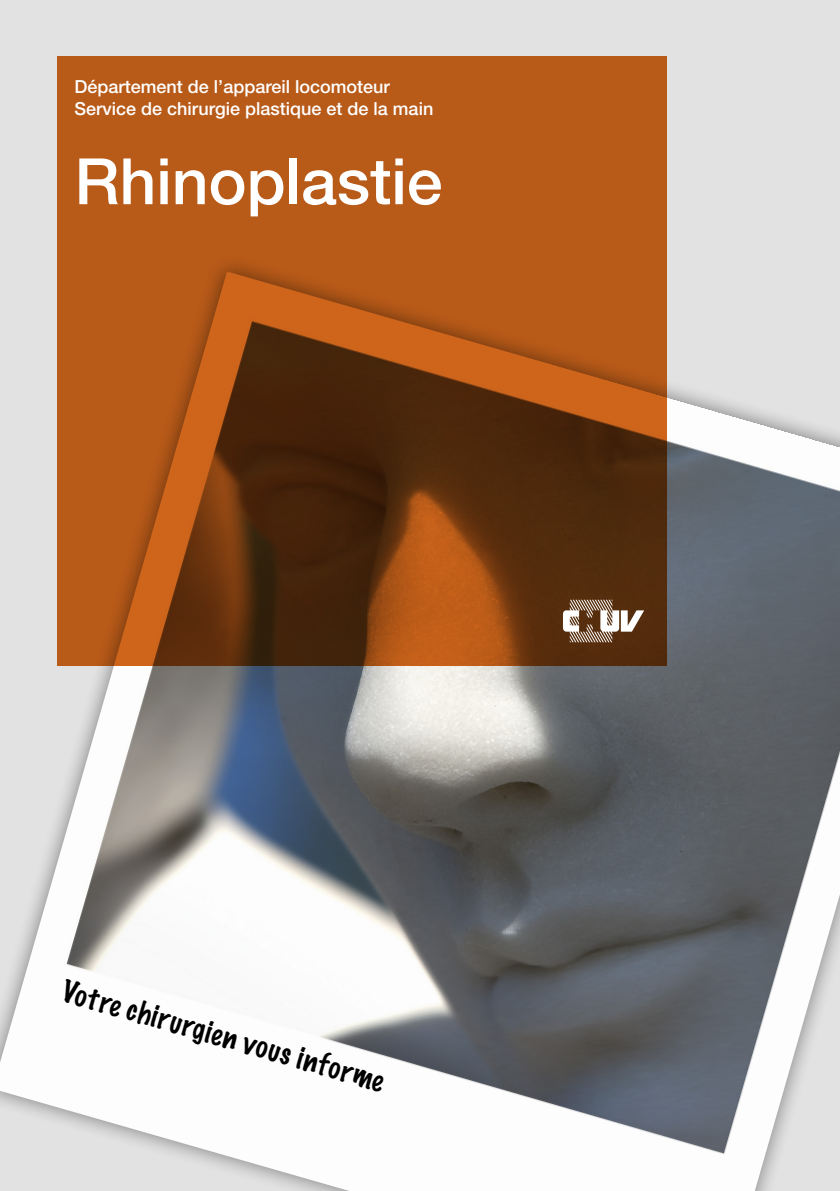
<style>
.page{position:relative;width:840px;height:1191px;background:#fff}
.page>*{position:absolute;margin:0;border:0;box-sizing:border-box;transform-origin:0 0}
.t1{font:500 64px "Helvetica Neue LT";color:#fff}
.t2{font:100 28px "Marker Felt";color:#000}
.t3{font:500 18px/22px "Helvetica Neue LT";color:#fff}
</style>
<div class="page">
<div style="left:0;top:0;width:839px;height:1191px;background:#e2e2e2"></div>
<img style="left:0;top:272px;width:839px;height:919px">
<svg style="left:57px;top:57px;width:609px;height:609px;background:#984b14"></svg>
<svg style="left:562px;top:600px;width:81px;height:42px;background:#977e6b"></svg>
<p class="t3" style="left:74px;top:76px;width:360px">Département de l’appareil locomoteur<br>Service de chirurgie plastique et de la main</p>
<h1 class="t1" style="left:74px;top:143px;width:369px">Rhinoplastie</h1>
<h2 class="t2" style="left:69px;top:968px;width:334px;rotate:16deg">Votre chirurgien vous informe</h2>
</div>
